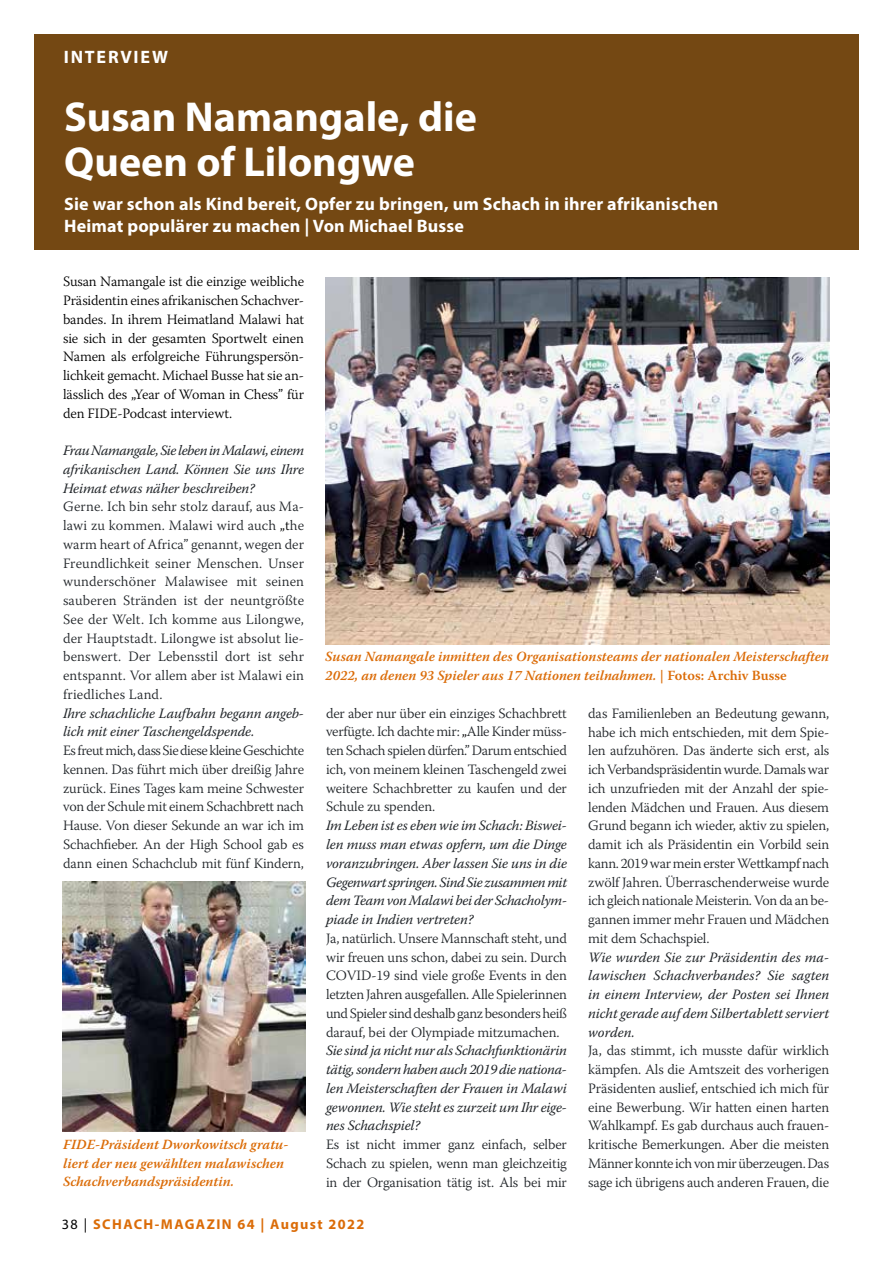
<style>
.page{position:relative;width:893px;height:1263px;background:#fff}
.page>*{position:absolute;margin:0;border:0;box-sizing:border-box;transform-origin:0 0}
.t1{font:700 42px/45px "Myriad Pro";color:#fff}
.t2{font:700 18px/21.6px "Myriad Pro";letter-spacing:.01em;color:#fff}
.t3{font:700 18px "Myriad Pro";letter-spacing:.1em;color:#fff}
.t4{font:300 14.25px/18.8px "Warnock Pro";letter-spacing:-.01em;color:#212529;text-align:justify}
.t5{font:italic 14.25px/18.8px "Warnock Pro";letter-spacing:-.01em;color:#212529;text-align:justify}
.t6{font:300 14.25px/18.8px "Warnock Pro";letter-spacing:-.01em;color:#000;text-align:justify}
.t7{font:700 14.25px "Myriad Pro";letter-spacing:.1em;color:#db6c08}
.t8{font:italic 600 13.95px/18.8px "Warnock Pro";color:#db6c08}
.s1{color:#030303}
.s2{font-style:normal}
.s3{font-weight:400;color:#000}
</style>
<div class="page">
<div style="left:34px;top:34px;width:825px;height:216px;background:#744813"></div>
<img style="left:63px;top:881px;width:243px;height:250px">
<img style="left:325px;top:277px;width:504px;height:367px">
<p class="t3" style="left:64px;top:45px;width:106px">INTERVIEW</p>
<h1 class="t1" style="left:64px;top:93px;width:414px">Susan Namangale, die<br>Queen of Lilongwe</h1>
<p class="t2" style="left:64px;top:192px;width:655px">Sie war schon als Kind bereit, Opfer zu bringen, um Schach in ihrer afrikanischen<br>Heimat populärer zu machen | Von Michael Busse</p>
<p class="t6" style="left:63px;top:272px;width:242px">Susan Namangale ist die einzige weibliche Präsidentin eines afrikanischen Schachver&shy;bandes. In ihrem Heimatland Malawi hat sie sich in der gesamten Sportwelt einen Namen als erfolgreiche Führungspersön&shy;lichkeit gemacht. Michael Busse hat sie an&shy;lässlich des <span class="s1">„</span>Year of Woman in Chess” für den FIDE-Podcast interviewt.</p>
<p class="t5" style="left:63px;top:441px;width:243px">Frau Namangale, Sie leben in Malawi, einem afrikanischen Land. Können Sie uns Ihre Heimat etwas näher beschreiben?</p>
<p class="t4" style="left:63px;top:497px;width:242px">Gerne. Ich bin sehr stolz darauf, aus Ma&shy;lawi zu kommen. Malawi wird auch <span class="s1">„t</span>he warm heart of Africa” genannt, wegen der Freundlichkeit seiner Menschen. Unser wunderschöner Malawisee mit seinen sauberen Stränden ist der neuntgrößte See der Welt. Ich komme aus Lilongwe, der Hauptstadt. Lilongwe ist absolut lie&shy;benswert. Der Lebensstil dort ist sehr entspannt. Vor allem aber ist Malawi ein friedliches Land.</p>
<p class="t5" style="left:63px;top:703px;width:242px">Ihre schachliche Laufbahn begann angeb&shy;lich mit einer Taschengeldspende.</p>
<p class="t4" style="left:63px;top:741px;width:242px">Es freut mich, dass Sie diese kleine Geschichte kennen. Das führt mich über dreißig Jahre zurück. Eines Tages kam meine Schwester von der Schule mit einem Schachbrett nach Hause. Von dieser Sekunde an war ich im Schachfieber. An der High School gab es dann einen Schachclub mit fünf Kindern,</p>
<p class="t8" style="left:63px;top:1135px;width:227px">FIDE-Präsident Dworkowitsch gratu&shy;liert der neu gewählten malawischen<br>Schachverbandspräsidentin.</p>
<p class="t8" style="left:325px;top:647px;width:505px">Susan Namangale inmitten des Organisationsteams der nationalen Meisterschaften<br>2022, an denen 93 Spieler aus 17 Nationen teilnahmen. | <span class="s2">Fotos: Archiv Busse</span></p>
<p class="t4" style="left:326px;top:703px;width:242px">der aber nur über ein einziges Schachbrett verfügte. Ich dachte mir: <span class="s1">„</span>Alle Kinder müss&shy;ten Schach spielen dürfen.” Darum entschied ich, von meinem kleinen Taschengeld zwei weitere Schachbretter zu kaufen und der Schule zu spenden.</p>
<p class="t5" style="left:326px;top:816px;width:242px">Im Leben ist es eben wie im Schach: Biswei&shy;len muss man etwas opfern, um die Dinge voranzubringen. Aber lassen Sie uns in die Gegenwart springen. Sind Sie zusammen mit dem Team von Malawi bei der Schacholym&shy;piade in Indien vertreten?</p>
<p class="t4" style="left:326px;top:928px;width:243px">Ja, natürlich. Unsere Mannschaft steht, und wir freuen uns schon, dabei zu sein. Durch COVID-19 sind viele große Events in den letzten Jahren ausgefallen. Alle Spielerinnen und Spieler sind deshalb ganz besonders heiß darauf, bei der Olympiade mitzumachen.</p>
<p class="t5" style="left:326px;top:1041px;width:242px">Sie sind ja nicht nur als Schachfunktionärin tätig, sondern haben auch 2019 die nationa&shy;len Meisterschaften der Frauen in Malawi gewonnen. Wie steht es zurzeit um Ihr eige&shy;nes Schachspiel?</p>
<p class="t4" style="left:326px;top:1135px;width:242px">Es ist nicht immer ganz einfach, selber Schach zu spielen, wenn man gleichzeitig in der Organisation tätig ist. Als bei mir</p>
<p class="t4" style="left:588px;top:703px;width:243px">das Familienleben an Bedeutung gewann, habe ich mich entschieden, mit dem Spie&shy;len aufzuhören. Das änderte sich erst, als ich Verbandspräsidentin wurde. Damals war ich unzufrieden mit der Anzahl der spie&shy;lenden Mädchen und Frauen. Aus diesem Grund begann ich wieder, aktiv zu spielen, damit ich als Präsidentin ein Vorbild sein kann. 2019 war mein erster Wettkampf nach zwölf Jahren. Überraschenderweise wurde ich gleich nationale Meisterin. Von da an be&shy;gannen immer mehr Frauen und Mädchen mit dem Schachspiel.</p>
<p class="t5" style="left:588px;top:947px;width:242px">Wie wurden Sie zur Präsidentin des ma&shy;lawischen Schachverbandes? Sie sagten in einem Interview, der Posten sei Ihnen nicht gerade auf dem Silbertablett serviert worden.</p>
<p class="t4" style="left:588px;top:1041px;width:242px">Ja, das stimmt, ich musste dafür wirklich kämpfen. Als die Amtszeit des vorherigen Präsidenten auslief, entschied ich mich für eine Bewerbung. Wir hatten einen harten Wahlkampf. Es gab durchaus auch frauen&shy;kritische Bemerkungen. Aber die meisten Männer konnte ich von mir überzeugen. Das sage ich übrigens auch anderen Frauen, die</p>
<p class="t7" style="left:62px;top:1214px;width:304px"><span class="s3">38 |</span> SCHACH-MAGAZIN 64 | August 2022</p>
</div>
